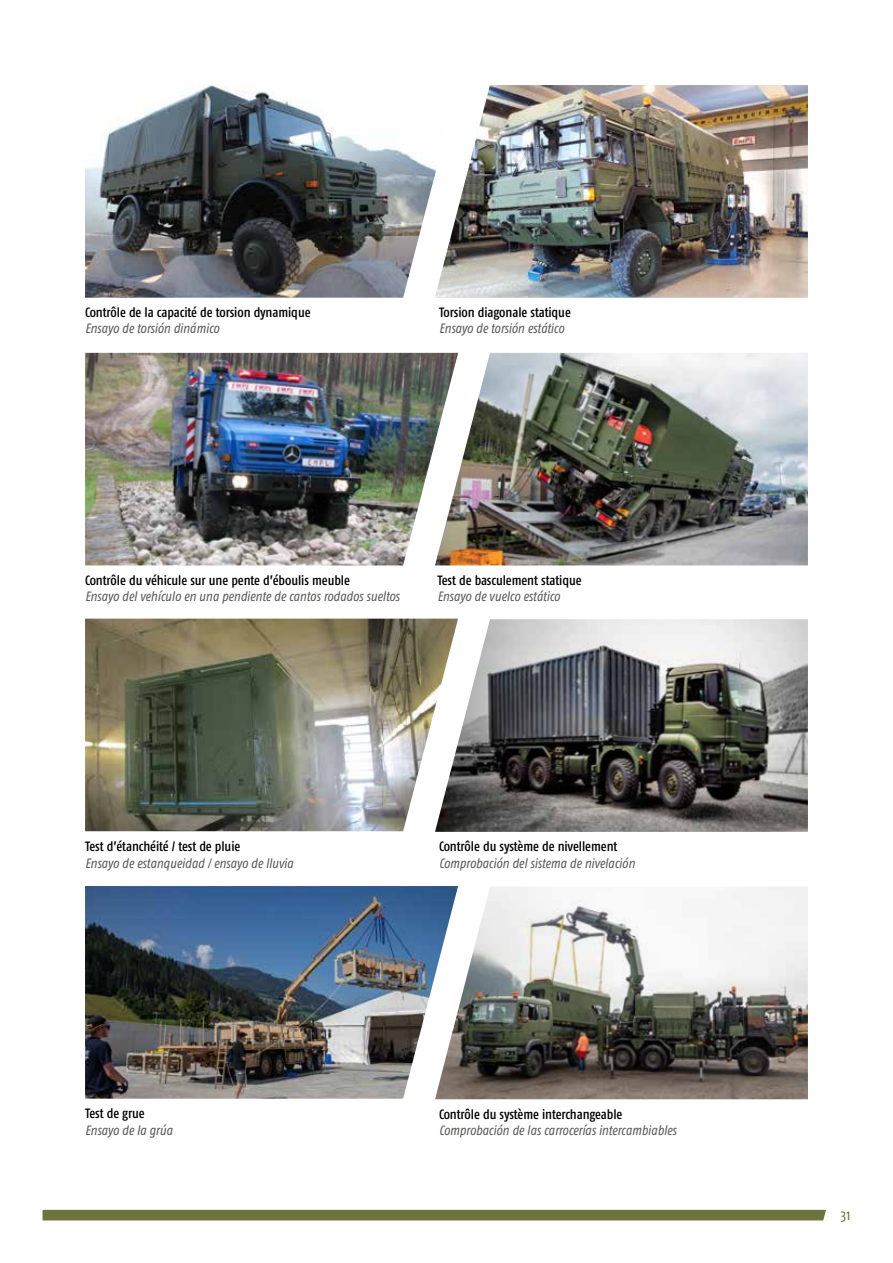
<style>
.page{position:relative;width:893px;height:1263px;background:#fff}
.page>*{position:absolute;margin:0;border:0;box-sizing:border-box;transform-origin:0 0}
.t1{font:condensed 15px "Fago Pro";color:#6d743d}
.t2{font:italic condensed 13.5px "Fago Pro";letter-spacing:-.005em;color:#575756}
.t3{font:500 condensed 13.5px "Fago Pro";letter-spacing:-.005em;color:#000}
</style>
<div class="page">
<div style="left:43px;top:1210px;width:783px;height:10px;background:#6d743d"></div>
<img style="left:458px;top:85px;width:350px;height:213px">
<img style="left:435px;top:619px;width:373px;height:213px">
<img style="left:458px;top:887px;width:350px;height:212px">
<img style="left:85px;top:619px;width:373px;height:212px">
<img style="left:85px;top:886px;width:373px;height:213px">
<img style="left:85px;top:85px;width:373px;height:213px">
<img style="left:85px;top:353px;width:350px;height:212px">
<img style="left:435px;top:353px;width:373px;height:212px">
<p class="t3" style="left:85px;top:304px;width:227px">Contrôle de la capacité de torsion dynamique</p>
<p class="t2" style="left:85px;top:321px;width:136px">Ensayo de torsión dinámico</p>
<p class="t3" style="left:439px;top:304px;width:133px">Torsion diagonale statique</p>
<p class="t2" style="left:439px;top:321px;width:127px">Ensayo de torsión estático</p>
<p class="t3" style="left:85px;top:572px;width:266px">Contrôle du véhicule sur une pente d’éboulis meuble</p>
<p class="t2" style="left:85px;top:588px;width:316px">Ensayo del vehículo en una pendiente de cantos rodados sueltos</p>
<p class="t3" style="left:437px;top:572px;width:146px">Test de basculement statique</p>
<p class="t2" style="left:437px;top:588px;width:124px">Ensayo de vuelco estático</p>
<p class="t3" style="left:85px;top:838px;width:157px">Test d’étanchéité / test de pluie</p>
<p class="t2" style="left:85px;top:855px;width:210px">Ensayo de estanqueidad / ensayo de lluvia</p>
<p class="t3" style="left:439px;top:838px;width:180px">Contrôle du système de nivellement</p>
<p class="t2" style="left:439px;top:855px;width:197px">Comprobación del sistema de nivelación</p>
<p class="t3" style="left:85px;top:1106px;width:61px">Test de grue</p>
<p class="t2" style="left:85px;top:1122px;width:89px">Ensayo de la grúa</p>
<p class="t3" style="left:439px;top:1106px;width:185px">Contrôle du système interchangeable</p>
<p class="t2" style="left:439px;top:1122px;width:239px">Comprobación de las carrocerías intercambiables</p>
<p class="t1" style="left:841px;top:1206px;width:11px">31</p>
</div>
